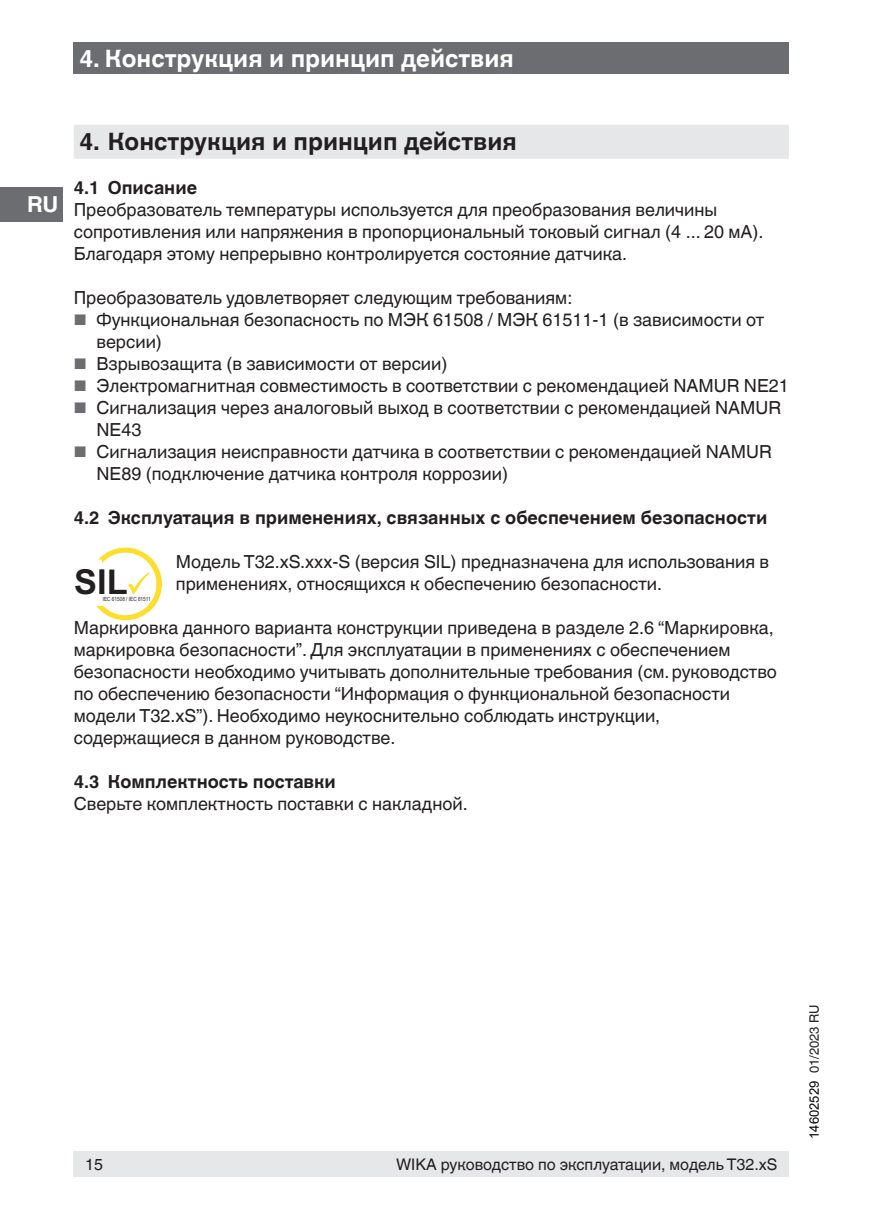
<style>
.page{position:relative;width:874px;height:1225px;background:#fff}
.page>*{position:absolute;margin:0;border:0;box-sizing:border-box;transform-origin:0 0}
.t1{font:700 34.4px "Arial";color:#231f20}
.t2{font:700 24px "Helvetica World";color:#231f20}
.t3{font:700 24px "Helvetica World";color:#fff}
.t4{font:700 22px "Helvetica World";color:#fff}
.t5{font:18px/22px "Helvetica World";color:#231f20;text-align:right}
.t6{font:700 18px "Helvetica World";color:#231f20}
.t7{font:16px "Helvetica World";color:#231f20}
.t8{font:13px "Helvetica World";color:#231f20}
.t9{font:5.8px "Arial Narrow";color:#231f20}
.s1{font-size:15.4px;color:#6c6d70}
.s2{font-family:"Arial";color:#000}
</style>
<div class="page">
<div style="left:74px;top:43px;width:714px;height:31px;background:#6c6d70"></div>
<div style="left:0;top:187px;width:62px;height:34px;background:#6c6d70"></div>
<div style="left:74px;top:1151px;width:714px;height:25px;background:#e6e7e9"></div>
<div style="left:74px;top:125px;width:714px;height:34px;background:#e6e7e9"></div>
<svg style="left:96px;top:547px;width:66px;height:73px"></svg>
<h2 class="t3" style="left:79px;top:44px;width:436px">4. Конструкция и принцип действия</h2>
<p class="t4" style="left:27px;top:192px;width:33px">RU</p>
<h2 class="t2" style="left:79px;top:128px;width:438px">4. Конструкция и принцип действия</h2>
<p class="t6" style="left:74px;top:177px;width:125px">4.1 Описание</p>
<p class="t5" style="left:74px;top:199px;width:11px;text-align:justify">ПРЕОБРАЗОВАТЕЛЬТЕМПЕРАТУРЫИСПОЛЬЗУЕТСЯДЛЯПРЕОБРАЗОВАНИЯВЕЛИЧИНЫ СОПРОТИВЛЕНИЯИЛИНАПРЯЖЕНИЯВПРОПОРЦИОНАЛЬНЫЙТОКОВЫЙСИГНАЛ(420МА)<br>БЛАГОДАРЯЭТОМУНЕПРЕРЫВНОКОНТРОЛИРУЕТСЯСОСТОЯНИЕДАТЧИКА</p>
<p class="t5" style="left:74px;top:287px;width:11px">ПРЕОБРАЗОВАТЕЛЬУДОВЛЕТВОРЯЕТСЛЕДУЮЩИМТРЕБОВАНИЯМ:</p>
<p class="t5" style="left:74px;top:309px;width:33px"><span class="s1">■</span> ФУНКЦИОНАЛЬНАЯБЕЗОПАСНОСТЬПОМЭК61508/МЭК61511-1(ВЗАВИСИМОСТИОТ<br>ВЕРСИИ)</p>
<p class="t5" style="left:74px;top:353px;width:33px"><span class="s1">■</span> ВЗРЫВОЗАЩИТА(ВЗАВИСИМОСТИОТВЕРСИИ)</p>
<p class="t5" style="left:74px;top:375px;width:34px"><span class="s1">■</span> ЭЛЕКТРОМАГНИТНАЯСОВМЕСТИМОСТЬВСООТВЕТСТВИИСРЕКОМЕНДАЦИЕЙNAMURNE21</p>
<p class="t5" style="left:74px;top:397px;width:35px"><span class="s1">■</span> СИГНАЛИЗАЦИЯЧЕРЕЗАНАЛОГОВЫЙВЫХОДВСООТВЕТСТВИИСРЕКОМЕНДАЦИЕЙNAMUR<br>NE43</p>
<p class="t5" style="left:74px;top:441px;width:34px"><span class="s1">■</span> СИГНАЛИЗАЦИЯНЕИСПРАВНОСТИДАТЧИКАВСООТВЕТСТВИИСРЕКОМЕНДАЦИЕЙNAMUR<br>NE89(ПОДКЛЮЧЕНИЕДАТЧИКАКОНТРОЛЯКОРРОЗИИ)</p>
<p class="t6" style="left:74px;top:507px;width:694px">4.2 Эксплуатация в применениях, связанных с обеспечением безопасности</p>
<p class="t5" style="left:176px;top:551px;width:11px;text-align:left">МОДЕЛЬT32XSXXX-S(ВЕРСИЯSIL)ПРЕДНАЗНАЧЕНАДЛЯИСПОЛЬЗОВАНИЯВ<br>ПРИМЕНЕНИЯХ,ОТНОСЯЩИХСЯКОБЕСПЕЧЕНИЮБЕЗОПАСНОСТИ</p>
<p class="t5" style="left:74px;top:617px;width:11px;text-align:justify">МАРКИРОВКАДАННОГОВАРИАНТАКОНСТРУКЦИИПРИВЕДЕНАВРАЗДЕЛЕ26“МАРКИРОВКА, МАРКИРОВКАБЕЗОПАСНОСТИ”ДЛЯЭКСПЛУАТАЦИИВПРИМЕНЕНИЯХСОБЕСПЕЧЕНИЕМ БЕЗОПАСНОСТИНЕОБХОДИМОУЧИТЫВАТЬДОПОЛНИТЕЛЬНЫЕТРЕБОВАНИЯ(СМРУКОВОДСТВО ПООБЕСПЕЧЕНИЮБЕЗОПАСНОСТИ“ИНФОРМАЦИЯОФУНКЦИОНАЛЬНОЙБЕЗОПАСНОСТИ МОДЕЛИT32XS”)НЕОБХОДИМОНЕУКОСНИТЕЛЬНОСОБЛЮДАТЬИНСТРУКЦИИ, СОДЕРЖАЩИЕСЯВДАННОМРУКОВОДСТВЕ</p>
<p class="t6" style="left:74px;top:771px;width:263px">4.3 Комплектность поставки</p>
<p class="t5" style="left:74px;top:793px;width:11px">СВЕРЬТЕКОМПЛЕКТНОСТЬПОСТАВКИСНАКЛАДНОЙ</p>
<h1 class="t1" style="left:74px;top:558px;width:55px">SIL</h1>
<p class="t9" style="left:103px;top:594px;width:49px">IEC 61508 / IEC 61511</p>
<p class="t7" style="left:85px;top:1154px;width:9px">15</p>
<p class="t7" style="left:396px;top:1154px;width:383px">WIKA РУКОВОДСТВО ПО ЭКСПЛУАТАЦИИ, МОДЕЛЬ T32.XS</p>
<p class="t8" style="left:806px;top:1138px;width:136px;rotate:-90deg"><span class="s2">14602529</span> 01/2023 RU</p>
</div>
